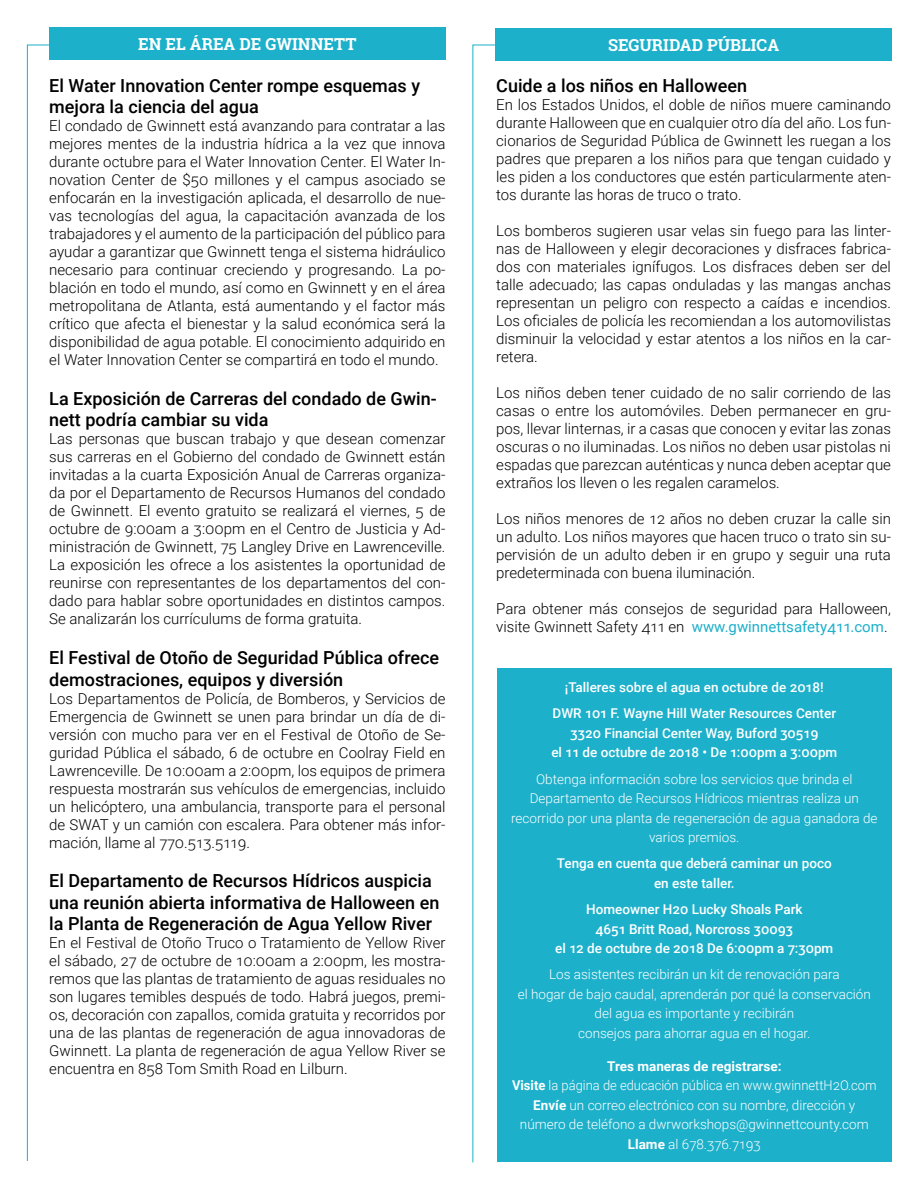
<style>
.page{position:relative;width:918px;height:1188px;background:#fff}
.page>*{position:absolute;margin:0;border:0;box-sizing:border-box;transform-origin:0 0}
.t1{font:500 18px/21.6px "Roboto";color:#010000}
.t2{font:700 16.5px "Roboto Slab";color:#fff}
.t3{font:300 15px/18px "Roboto";color:#010000;text-align:justify}
.t4{font:300 13.5px/19.5px "Roboto";color:#fff;text-align:center}
.t5{font:500 13.5px/19.5px "Roboto";color:#fff;text-align:center}
.t6{font:300 13.5px/19.5px "Roboto";color:#fff;text-align:center;scale:.96 1}
.s1{font-weight:400;color:#1cb0ca}
.s2{font-weight:700}
</style>
<div class="page">
<svg style="left:472px;top:44px;width:24px;height:1119px"></svg>
<div style="left:49px;top:27px;width:397px;height:32px;background:#1cb0ca"></div>
<div style="left:496px;top:28px;width:396px;height:33px;background:#1cb0ca"></div>
<div style="left:497px;top:668px;width:395px;height:494px;background:#1cb0ca"></div>
<p class="t2" style="left:138px;top:33px;width:220px">EN EL ÁREA DE GWINNETT</p>
<p class="t1" style="left:49px;top:74px;width:372px">El Water Innovation Center rompe esquemas y mejora la ciencia del agua</p>
<p class="t3" style="left:49px;top:116px;width:398px">El condado de Gwinnett está avanzando para contratar a las mejores mentes de la industria hídrica a la vez que innova durante octubre para el Water Innovation Center. El Water In&shy;novation Center de $50 millones y el campus asociado se enfocarán en la investigación aplicada, el desarrollo de nue&shy;vas tecnologías del agua, la capacitación avanzada de los trabajadores y el aumento de la participación del público para ayudar a garantizar que Gwinnett tenga el sistema hidráulico necesario para continuar creciendo y progresando. La po&shy;blación en todo el mundo, así como en Gwinnett y en el área metropolitana de Atlanta, está aumentando y el factor más crítico que afecta el bienestar y la salud económica será la disponibilidad de agua potable. El conocimiento adquirido en el Water Innovation Center se compartirá en todo el mundo.</p>
<p class="t1" style="left:49px;top:387px;width:389px">La Exposición de Carreras del condado de Gwin&shy;nett podría cambiar su vida</p>
<p class="t3" style="left:49px;top:429px;width:398px">Las personas que buscan trabajo y que desean comenzar sus carreras en el Gobierno del condado de Gwinnett están invitadas a la cuarta Exposición Anual de Carreras organiza&shy;da por el Departamento de Recursos Humanos del condado de Gwinnett. El evento gratuito se realizará el viernes, 5 de octubre de 9:00am a 3:00pm en el Centro de Justicia y Ad&shy;ministración de Gwinnett, 75 Langley Drive en Lawrenceville.<br>La exposición les ofrece a los asistentes la oportunidad de reunirse con representantes de los departamentos del con&shy;dado para hablar sobre oportunidades en distintos campos.<br>Se analizarán los currículums de forma gratuita.</p>
<p class="t1" style="left:49px;top:646px;width:392px">El Festival de Otoño de Seguridad Pública ofrece demostraciones, equipos y diversión</p>
<p class="t3" style="left:49px;top:689px;width:398px">Los Departamentos de Policía, de Bomberos, y Servicios de Emergencia de Gwinnett se unen para brindar un día de di&shy;versión con mucho para ver en el Festival de Otoño de Se&shy;guridad Pública el sábado, 6 de octubre en Coolray Field en Lawrenceville. De 10:00am a 2:00pm, los equipos de primera respuesta mostrarán sus vehículos de emergencias, incluido un helicóptero, una ambulancia, transporte para el personal de SWAT y un camión con escalera. Para obtener más infor&shy;mación, llame al 770.513.5119.</p>
<p class="t1" style="left:49px;top:869px;width:392px">El Departamento de Recursos Hídricos auspicia una reunión abierta informativa de Halloween en la Planta de Regeneración de Agua Yellow River</p>
<p class="t3" style="left:49px;top:933px;width:398px">En el Festival de Otoño Truco o Tratamiento de Yellow River el sábado, 27 de octubre de 10:00am a 2:00pm, les mostra&shy;remos que las plantas de tratamiento de aguas residuales no son lugares temibles después de todo. Habrá juegos, premi&shy;os, decoración con zapallos, comida gratuita y recorridos por una de las plantas de regeneración de agua innovadoras de Gwinnett. La planta de regeneración de agua Yellow River se encuentra en 858 Tom Smith Road en Lilburn.</p>
<p class="t2" style="left:608px;top:34px;width:173px">SEGURIDAD PÚBLICA</p>
<p class="t1" style="left:496px;top:74px;width:252px">Cuide a los niños en Halloween</p>
<p class="t3" style="left:496px;top:95px;width:396px">En los Estados Unidos, el doble de niños muere caminando durante Halloween que en cualquier otro día del año. Los fun&shy;cionarios de Seguridad Pública de Gwinnett les ruegan a los padres que preparen a los niños para que tengan cuidado y les piden a los conductores que estén particularmente aten&shy;tos durante las horas de truco o trato.</p>
<p class="t3" style="left:496px;top:221px;width:396px">Los bomberos sugieren usar velas sin fuego para las linter&shy;nas de Halloween y elegir decoraciones y disfraces fabrica&shy;dos con materiales ignífugos. Los disfraces deben ser del talle adecuado; las capas onduladas y las mangas anchas representan un peligro con respecto a caídas e incendios.<br>Los oficiales de policía les recomiendan a los automovilistas disminuir la velocidad y estar atentos a los niños en la car&shy;retera.</p>
<p class="t3" style="left:496px;top:383px;width:396px">Los niños deben tener cuidado de no salir corriendo de las casas o entre los automóviles. Deben permanecer en gru&shy;pos, llevar linternas, ir a casas que conocen y evitar las zonas oscuras o no iluminadas. Los niños no deben usar pistolas ni espadas que parezcan auténticas y nunca deben aceptar que extraños los lleven o les regalen caramelos.</p>
<p class="t3" style="left:496px;top:509px;width:396px">Los niños menores de 12 años no deben cruzar la calle sin un adulto. Los niños mayores que hacen truco o trato sin su&shy;pervisión de un adulto deben ir en grupo y seguir una ruta predeterminada con buena iluminación.</p>
<p class="t3" style="left:496px;top:599px;width:396px">Para obtener más consejos de seguridad para Halloween, visite Gwinnett Safety 411 en <span class="s1">www.gwinnettsafety411.com</span>.</p>
<p class="t5" style="left:565px;top:677px;width:260px">¡Talleres sobre el agua en octubre de 2018!</p>
<p class="t5" style="left:551px;top:703px;width:287px">DWR 101 F. Wayne Hill Water Resources Center<br>3320 Financial Center Way, Buford 30519<br>el 11 de octubre de 2018 • De 1:00pm a 3:00pm</p>
<p class="t4" style="left:511px;top:769px;width:368px">Obtenga información sobre los servicios que brinda el Departamento de Recursos Hídricos mientras realiza un recorrido por una planta de regeneración de agua ganadora de varios premios.</p>
<p class="t5" style="left:557px;top:853px;width:276px">Tenga en cuenta que deberá caminar un poco en este taller.</p>
<p class="t5" style="left:555px;top:899px;width:280px">Homeowner H20 Lucky Shoals Park<br>4651 Britt Road, Norcross 30093<br>el 12 de octubre de 2018 De 6:00pm a 7:30pm</p>
<p class="t4" style="left:518px;top:964px;width:355px">Los asistentes recibirán un kit de renovación para<br>el hogar de bajo caudal, aprenderán por qué la conservación del agua es importante y recibirán<br>consejos para ahorrar agua en el hogar.</p>
<p class="t6" style="left:512px;top:1056px;width:381px"><span class="s2">Tres maneras de registrarse:<br>Visite</span> la página de educación pública en www.gwinnettH2O.com <span class="s2">Envíe</span> un correo electrónico con su nombre, dirección y número de teléfono a dwrworkshops@gwinnettcounty.com <span class="s2">Llame</span> al 678.376.7193</p>
</div>
